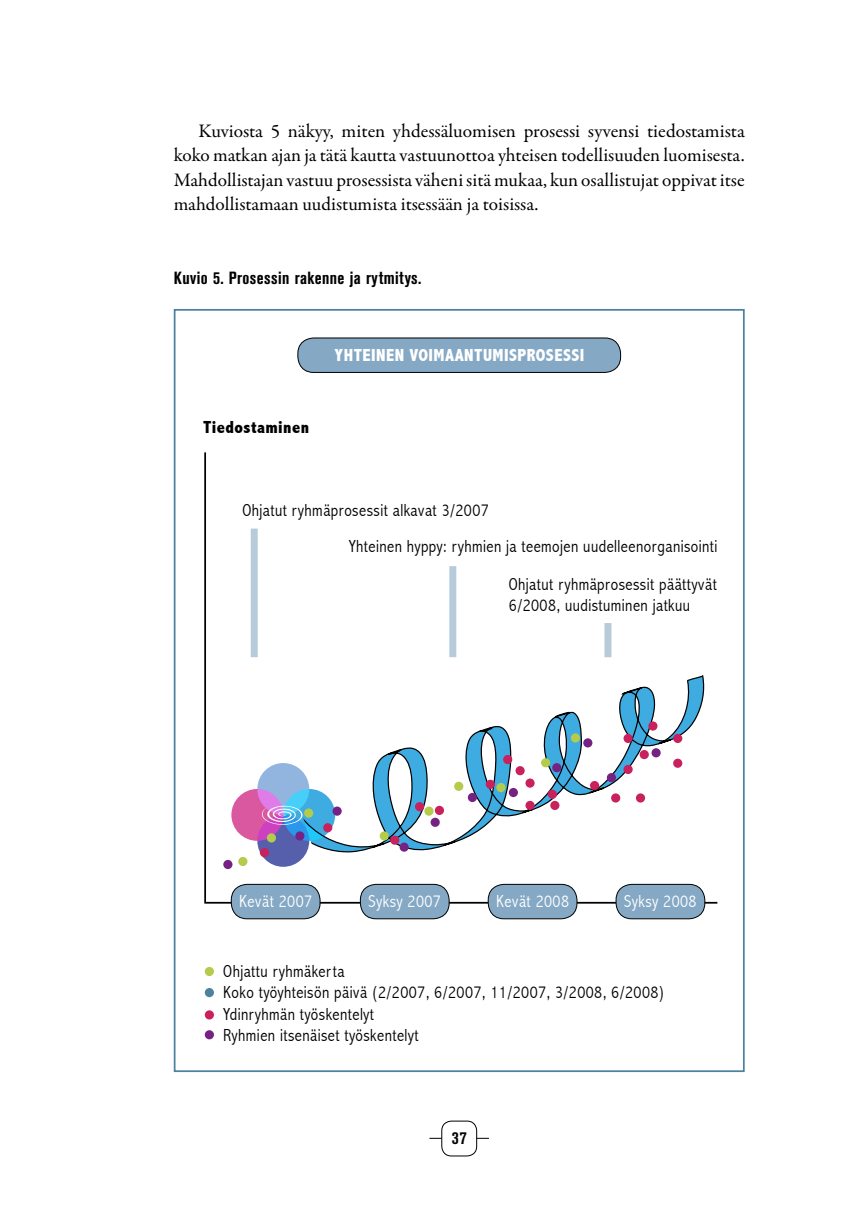
<style>
.page{position:relative;width:844px;height:1216px;background:#fff}
.page>*{position:absolute;margin:0;border:0;box-sizing:border-box;transform-origin:0 0}
.t1{font:19.25px/24.5px "Garamond Premr Pro";color:#000;text-align:justify}
.t2{font:300 condensed 17.5px/21px "Abadi";letter-spacing:.025em;color:#000}
.t3{font:700 condensed 17.5px "Akzidenz Grotesk BE";letter-spacing:.025em;color:#000}
.t4{font:300 condensed 17.5px "Abadi";letter-spacing:.025em;color:#fff}
.t5{font:800 condensed 17.5px "Abadi";letter-spacing:.025em;color:#fff}
.t6{font:800 condensed 17.5px "Abadi";letter-spacing:.025em;color:#000}
</style>
<div class="page">
<hr style="left:429px;top:1137px;width:60px;height:1px;background:#000">
<div style="left:441px;top:1121px;width:35px;height:34px;background:#fff;border-radius:10px"></div>
<div style="left:441px;top:1120px;width:36px;height:36px;border:1px solid #000;border-radius:10px"></div>
<svg style="left:292px;top:650px;width:413px;height:211px"></svg>
<div style="left:231px;top:789px;width:52px;height:51px;background:#d958a0;border-radius:50%"></div>
<svg style="left:283px;top:789px;width:52px;height:51px"></svg>
<svg style="left:257px;top:814px;width:52px;height:52px;background:#6362b6"></svg>
<svg style="left:257px;top:763px;width:52px;height:51px;background:#92b1e3"></svg>
<hr style="left:206px;top:901px;width:511px;height:2px;background:#000">
<div style="left:231px;top:884px;width:89px;height:34px;background:#85a9c5;border-radius:16px"></div>
<div style="left:231px;top:883px;width:89px;height:36px;border:1px solid #000;border-radius:16px"></div>
<div style="left:360px;top:884px;width:89px;height:34px;background:#85a9c5;border-radius:16px"></div>
<div style="left:360px;top:883px;width:89px;height:36px;border:1px solid #000;border-radius:16px"></div>
<div style="left:488px;top:884px;width:89px;height:34px;background:#85a9c5;border-radius:16px"></div>
<div style="left:487px;top:883px;width:90px;height:36px;border:1px solid #000;border-radius:16px"></div>
<div style="left:616px;top:884px;width:88px;height:34px;background:#85a9c5;border-radius:16px"></div>
<div style="left:615px;top:883px;width:90px;height:36px;border:1px solid #000;border-radius:16px"></div>
<hr style="left:204px;top:452px;width:2px;height:451px;background:#000">
<div style="left:251px;top:528px;width:7px;height:129px;background:#b8cbdb"></div>
<div style="left:449px;top:566px;width:7px;height:91px;background:#b8cbdb"></div>
<div style="left:604px;top:623px;width:7px;height:34px;background:#b8cbdb"></div>
<div style="left:298px;top:338px;width:322px;height:34px;background:#85a9c5;border-radius:16px"></div>
<div style="left:297px;top:337px;width:324px;height:36px;border:1px solid #000;border-radius:16px"></div>
<svg style="left:261px;top:805px;width:42px;height:19px"></svg>
<div style="left:223px;top:859px;width:9px;height:10px;background:#762283;border-radius:50%"></div>
<div style="left:295px;top:831px;width:9px;height:9px;background:#762283;border-radius:50%"></div>
<div style="left:332px;top:806px;width:9px;height:9px;background:#762283;border-radius:50%"></div>
<div style="left:399px;top:842px;width:9px;height:9px;background:#762283;border-radius:50%"></div>
<div style="left:430px;top:817px;width:9px;height:9px;background:#762283;border-radius:50%"></div>
<svg style="left:467px;top:792px;width:10px;height:10px"></svg>
<div style="left:508px;top:788px;width:10px;height:9px;background:#762283;border-radius:50%"></div>
<div style="left:552px;top:763px;width:9px;height:9px;background:#762283;border-radius:50%"></div>
<div style="left:583px;top:738px;width:9px;height:9px;background:#762283;border-radius:50%"></div>
<div style="left:238px;top:856px;width:9px;height:10px;background:#b4cb4b;border-radius:50%"></div>
<div style="left:267px;top:833px;width:9px;height:9px;background:#b4cb4b;border-radius:50%"></div>
<div style="left:304px;top:808px;width:9px;height:9px;background:#b4cb4b;border-radius:50%"></div>
<div style="left:379px;top:831px;width:10px;height:9px;background:#b4cb4b;border-radius:50%"></div>
<div style="left:424px;top:806px;width:9px;height:9px;background:#b4cb4b;border-radius:50%"></div>
<div style="left:454px;top:781px;width:9px;height:9px;background:#b4cb4b;border-radius:50%"></div>
<div style="left:496px;top:783px;width:9px;height:9px;background:#b4cb4b;border-radius:50%"></div>
<div style="left:541px;top:758px;width:9px;height:9px;background:#b4cb4b;border-radius:50%"></div>
<div style="left:570px;top:733px;width:10px;height:9px;background:#b4cb4b;border-radius:50%"></div>
<div style="left:606px;top:773px;width:10px;height:9px;background:#762283;border-radius:50%"></div>
<div style="left:651px;top:748px;width:9px;height:9px;background:#762283;border-radius:50%"></div>
<div style="left:323px;top:823px;width:9px;height:9px;background:#c8215d;border-radius:50%"></div>
<div style="left:260px;top:848px;width:9px;height:9px;background:#c8215d;border-radius:50%"></div>
<div style="left:390px;top:835px;width:9px;height:9px;background:#c8215d;border-radius:50%"></div>
<div style="left:415px;top:802px;width:9px;height:9px;background:#c8215d;border-radius:50%"></div>
<div style="left:435px;top:805px;width:9px;height:10px;background:#c8215d;border-radius:50%"></div>
<svg style="left:485px;top:779px;width:10px;height:10px"></svg>
<div style="left:503px;top:755px;width:9px;height:9px;background:#c8215d;border-radius:50%"></div>
<div style="left:515px;top:766px;width:9px;height:9px;background:#c8215d;border-radius:50%"></div>
<div style="left:525px;top:778px;width:9px;height:9px;background:#c8215d;border-radius:50%"></div>
<div style="left:525px;top:800px;width:9px;height:10px;background:#c8215d;border-radius:50%"></div>
<div style="left:550px;top:800px;width:9px;height:10px;background:#c8215d;border-radius:50%"></div>
<svg style="left:547px;top:789px;width:10px;height:9px"></svg>
<div style="left:590px;top:781px;width:9px;height:9px;background:#c8215d;border-radius:50%"></div>
<div style="left:611px;top:793px;width:9px;height:9px;background:#c8215d;border-radius:50%"></div>
<div style="left:635px;top:793px;width:10px;height:9px;background:#c8215d;border-radius:50%"></div>
<div style="left:623px;top:764px;width:9px;height:10px;background:#c8215d;border-radius:50%"></div>
<div style="left:623px;top:733px;width:9px;height:10px;background:#c8215d;border-radius:50%"></div>
<div style="left:648px;top:721px;width:9px;height:9px;background:#c8215d;border-radius:50%"></div>
<div style="left:639px;top:750px;width:9px;height:9px;background:#c8215d;border-radius:50%"></div>
<div style="left:673px;top:733px;width:9px;height:10px;background:#c8215d;border-radius:50%"></div>
<div style="left:673px;top:758px;width:9px;height:9px;background:#c8215d;border-radius:50%"></div>
<svg style="left:205px;top:987px;width:9px;height:10px"></svg>
<div style="left:205px;top:1030px;width:9px;height:9px;background:#762283;border-radius:50%"></div>
<div style="left:205px;top:1010px;width:9px;height:9px;background:#c8215d;border-radius:50%"></div>
<svg style="left:205px;top:966px;width:9px;height:10px"></svg>
<p class="t1" style="left:174px;top:119px;width:572px;text-indent:25px">Kuviosta 5 näkyy, miten yhdessäluomisen prosessi syvensi tiedostamista koko matkan ajan ja tätä kautta vastuunottoa yhteisen todellisuuden luomisesta.<br>Mahdollistajan vastuu prosessista väheni sitä mukaa, kun osallistujat oppivat itse mahdollistamaan uudistumista itsessään ja toisissa.</p>
<p class="t3" style="left:174px;top:267px;width:249px">Kuvio 5. Prosessin rakenne ja rytmitys.</p>
<p class="t6" style="left:203px;top:416px;width:108px">TIEDOSTAMINEN</p>
<p class="t5" style="left:334px;top:345px;width:251px">YHTEINEN VOIMAANTUMISPROSESSI</p>
<p class="t2" style="left:242px;top:499px;width:248px">Ohjatut ryhmäprosessit alkavat 3/2007</p>
<p class="t2" style="left:348px;top:535px;width:370px">Yhteinen hyppy: ryhmien ja teemojen uudelleenorganisointi</p>
<p class="t2" style="left:508px;top:573px;width:209px">Ohjatut ryhmäprosessit päättyvät</p>
<p class="t2" style="left:508px;top:594px;width:183px">6/2008, uudistuminen jatkuu</p>
<p class="t4" style="left:239px;top:891px;width:74px">Kevät 2007</p>
<p class="t4" style="left:368px;top:891px;width:74px">Syksy 2007</p>
<p class="t4" style="left:496px;top:891px;width:74px">Kevät 2008</p>
<p class="t4" style="left:624px;top:891px;width:74px">Syksy 2008</p>
<p class="t2" style="left:223px;top:961px;width:442px">Ohjattu ryhmäkerta<br>Koko työyhteisön päivä (2/2007, 6/2007, 11/2007, 3/2008, 6/2008)<br>Ydinryhmän työskentelyt<br>Ryhmien itsenäiset työskentelyt</p>
<p class="t3" style="left:451px;top:1128px;width:16px">37</p>
</div>
